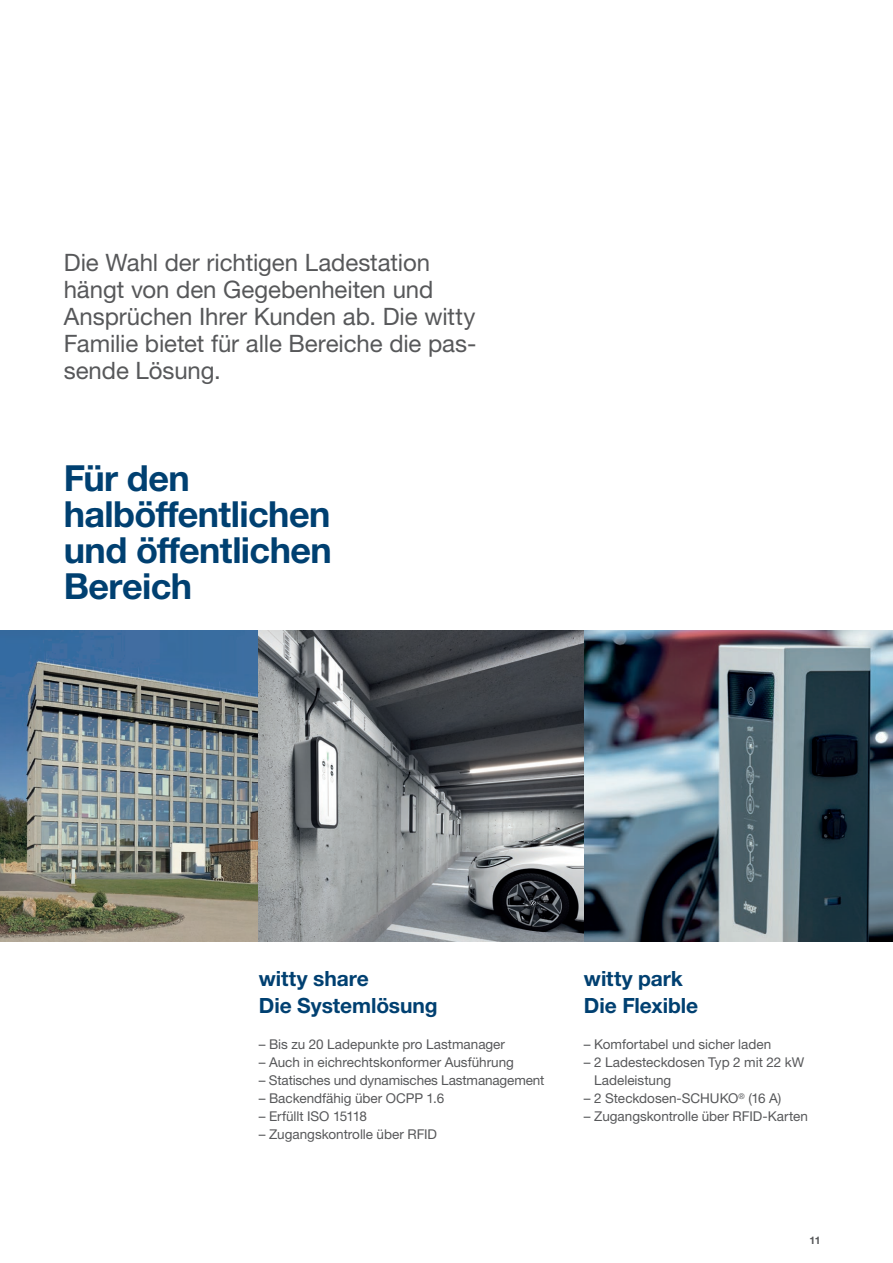
<style>
.page{position:relative;width:893px;height:1263px;background:#fff}
.page>*{position:absolute;margin:0;border:0;box-sizing:border-box;transform-origin:0 0}
.hager_Headline_24pt{font:700 36px "Helvetica Neue LTW1 G";letter-spacing:-.015em;color:#004071}
.hager_Headline_16pt{font:24px/27px "Helvetica Neue LTW1 G";letter-spacing:-.005em;color:#57585a}
.hager_Copy_text_9pt{font:700 21px "Helvetica Neue LTW1 G";letter-spacing:-.005em;color:#004071}
.hager_Copy_text_9pt-2{font:13.5px/18px "Helvetica Neue LTW1 G";color:#57585a}
.t1{font:700 10.5px "Helvetica Neue LTW1 G";color:#57585a}
</style>
<div class="page">
<img style="left:0;top:631px;width:893px;height:311px">
<p class="hager_Headline_16pt" style="left:64px;top:248px;width:414px">Die Wahl der richtigen Ladestation hängt von den Gegebenheiten und<br>Ansprüchen Ihrer Kunden ab. Die witty<br>Familie bietet für alle Bereiche die pas&shy;sende Lösung.</p>
<p class="hager_Headline_24pt" style="left:64px;top:456px;width:128px">Für den</p>
<p class="hager_Headline_24pt" style="left:64px;top:492px;width:268px">halböffentlichen</p>
<p class="hager_Headline_24pt" style="left:64px;top:528px;width:270px">und öffentlichen</p>
<p class="hager_Headline_24pt" style="left:64px;top:564px;width:130px">Bereich</p>
<p class="hager_Copy_text_9pt" style="left:259px;top:966px;width:112px">witty share</p>
<p class="hager_Copy_text_9pt" style="left:259px;top:993px;width:180px">Die Systemlösung</p>
<p class="hager_Copy_text_9pt-2" style="left:259px;top:1035px;width:248px">– Bis zu 20 Ladepunkte pro Lastmanager</p>
<p class="hager_Copy_text_9pt-2" style="left:259px;top:1053px;width:257px">– Auch in eichrechtskonformer Ausführung</p>
<p class="hager_Copy_text_9pt-2" style="left:259px;top:1071px;width:287px">– Statisches und dynamisches Lastmanagement</p>
<p class="hager_Copy_text_9pt-2" style="left:259px;top:1089px;width:187px">– Backendfähig über OCPP 1.6</p>
<p class="hager_Copy_text_9pt-2" style="left:259px;top:1107px;width:110px">– Erfüllt ISO 15118</p>
<p class="hager_Copy_text_9pt-2" style="left:259px;top:1125px;width:180px">– Zugangskontrolle über RFID</p>
<p class="hager_Copy_text_9pt" style="left:584px;top:966px;width:101px">witty park</p>
<p class="hager_Copy_text_9pt" style="left:584px;top:993px;width:116px">Die Flexible</p>
<p class="hager_Copy_text_9pt-2" style="left:584px;top:1035px;width:189px">– Komfortabel und sicher laden</p>
<p class="hager_Copy_text_9pt-2" style="left:594px;top:1053px;width:212px;text-indent:-10px">– 2 Ladesteckdosen Typ 2 mit 22 kW<br>Ladeleistung</p>
<p class="hager_Copy_text_9pt-2" style="left:584px;top:1089px;width:199px">– 2 Steckdosen-SCHUKO<sup>®</sup> (16 A)</p>
<p class="hager_Copy_text_9pt-2" style="left:584px;top:1107px;width:225px">– Zugangskontrolle über RFID-Karten</p>
<p class="t1" style="left:810px;top:1233px;width:13px">11</p>
</div>
